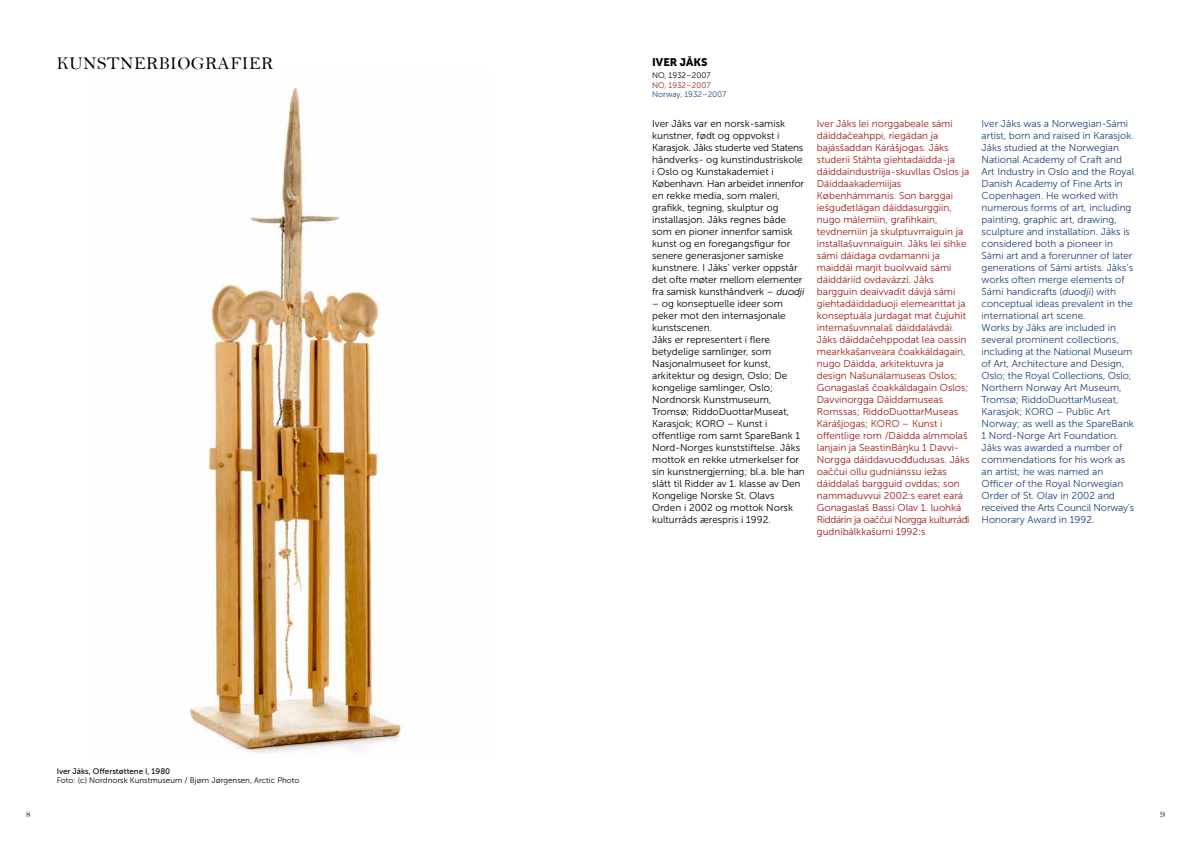
<style>
.page{position:relative;width:1191px;height:842px;background:#fff}
.page>*{position:absolute;margin:0;border:0;box-sizing:border-box;transform-origin:0 0}
.t1{font:18px "Bell";letter-spacing:.02em;color:#000}
.t2{font:11px "Museo Sans 900";color:#000}
.t3{font:10px/12px "Museo Sans 300";color:#9b1c18}
.t4{font:10px/12px "Museo Sans 300";color:#1c4378}
.t5{font:10px/12px "Museo Sans 300";color:#000}
.t6{font:10px "Bell";color:#000}
.t7{font:8px "Museo Sans 300";color:#000}
.t8{font:8px "Museo Sans 500";color:#000}
.t9{font:8px "Museo Sans 300";color:#1c4378}
.t10{font:8px "Museo Sans 300";color:#9b1c18}
.s1{font-style:italic}
.s2{color:#a8d4b3}
</style>
<div class="page">
<img style="left:190px;top:86px;width:217px;height:667px">
<h1 class="t1" style="left:57px;top:52px;width:218px">KUNSTNERBIOGRAFIER</h1>
<p class="t2" style="left:652px;top:56px;width:57px">IVER JÅKS</p>
<p class="t7" style="left:652px;top:71px;width:60px">NO, 1932–2007</p>
<p class="t10" style="left:652px;top:81px;width:60px">NO, 1932–2007</p>
<p class="t9" style="left:652px;top:90px;width:76px">Norway, 1932–2007</p>
<p class="t5" style="left:652px;top:118px;width:154px">Iver Jåks var en norsk-samisk kunstner, født og oppvokst i<br>Karasjok. Jåks studerte ved Statens håndverks- og kunstindustriskole i Oslo og Kunstakademiet i<br>København. Han arbeidet innenfor en rekke media, som maleri, grafikk, tegning, skulptur og installasjon. Jåks regnes både som en pioner innenfor samisk kunst og en foregangsfigur for senere generasjoner samiske kunstnere. I Jåks’ verker oppstår det ofte møter mellom elementer fra samisk kunsthåndverk – <span class="s1">duodji</span></p>
<p class="t5" style="left:652px;top:298px;width:154px"><span class="s1">–</span> og konseptuelle ideer som peker mot den internasjonale kunstscenen.<br>Jåks er representert i flere betydelige samlinger, som<br>Nasjonalmuseet for kunst, arkitektur og design, Oslo; De kongelige samlinger, Oslo;<br>Nordnorsk Kunstmuseum,<br>Tromsø; RiddoDuottarMuseat,<br>Karasjok; KORO – Kunst i offentlige rom samt SpareBank 1<br>Nord-Norges kunststiftelse. Jåks mottok en rekke utmerkelser for sin kunstnergjerning; bl.a. ble han slått til Ridder av 1. klasse av Den<br>Kongelige Norske St. Olavs<br>Orden i 2002 og mottok Norsk kulturråds ærespris i 1992.</p>
<p class="t3" style="left:817px;top:118px;width:154px">Iver Jåks lei norggabeale sámi dáiddačeahppi, riegádan ja bajásšaddan Kárášjogas. Jåks studerii Stáhta giehtadáidda-ja dáiddaindustriija-skuvllas Oslos ja<br>Dáiddaakademiijas<br>Københámmanis. Son barggai iešguđetlágan dáiddasurggiin, nugo málemiin, grafihkain, tevdnemiin ja skulptuvrraiguin ja installašuvnnaiguin. Jåks lei sihke sámi dáidaga ovdamanni ja maiddái maŋit buolvvaid sámi dáiddáriid ovdavázzi. Jåks bargguin deaivvadit dávjá sámi giehtadáiddaduoji elemeanttat ja konseptuála jurdagat mat čujuhit internašuvnnalaš dáiddalávdái.<br>Jåks dáiddačehppodat lea oassin mearkkašanveara čoakkáldagain, nugo Dáidda, arkitektuvra ja design Našunálamuseas Oslos;<br>Gonagaslaš čoakkáldagain Oslos;<br>Davvinorgga Dáiddamuseas<br>Romssas; RiddoDuottarMuseas<br>Kárášjogas; KORO – Kunst i offentlige rom /Dáidda almmolaš lanjain ja SeastinBáŋku 1 Davvi-<br>Norgga dáiddavuođđudusas. Jåks oaččui ollu gudniánssu iežas dáiddalaš bargguid ovddas; son nammaduvvui 2002:s earet eará<br>Gonagaslaš Bassi Olav 1. luohká<br>Riddárin ja oaččui Norgga kulturráđi gudnibálkkašumi 1992:s<span class="s2">.</span></p>
<p class="t4" style="left:981px;top:118px;width:154px">Iver Jåks was a Norwegian-Sámi artist, born and raised in Karasjok.<br>Jåks studied at the Norwegian<br>National Academy of Craft and<br>Art Industry in Oslo and the Royal<br>Danish Academy of Fine Arts in<br>Copenhagen. He worked with numerous forms of art, including painting, graphic art, drawing, sculpture and installation. Jåks is considered both a pioneer in<br>Sámi art and a forerunner of later generations of Sámi artists. Jåks’s works often merge elements of<br>Sámi handicrafts (<span class="s1">duodji</span>) with conceptual ideas prevalent in the international art scene.<br>Works by Jåks are included in several prominent collections, including at the National Museum of Art, Architecture and Design,<br>Oslo; the Royal Collections, Oslo;<br>Northern Norway Art Museum,<br>Tromsø; RiddoDuottarMuseat,<br>Karasjok; KORO – Public Art<br>Norway; as well as the SpareBank<br>1 Nord-Norge Art Foundation.<br>Jåks was awarded a number of commendations for his work as an artist; he was named an<br>Officer of the Royal Norwegian<br>Order of St. Olav in 2002 and received the Arts Council Norway’s<br>Honorary Award in 1992.</p>
<p class="t8" style="left:57px;top:766px;width:115px">Iver Jåks, Offerstøttene I, 1980</p>
<p class="t7" style="left:57px;top:776px;width:244px">Foto: (c) Nordnorsk Kunstmuseum / Bjørn Jørgensen, Arctic Photo</p>
<p class="t6" style="left:26px;top:808px;width:6px">8</p>
<p class="t6" style="left:1160px;top:808px;width:6px">9</p>
</div>
